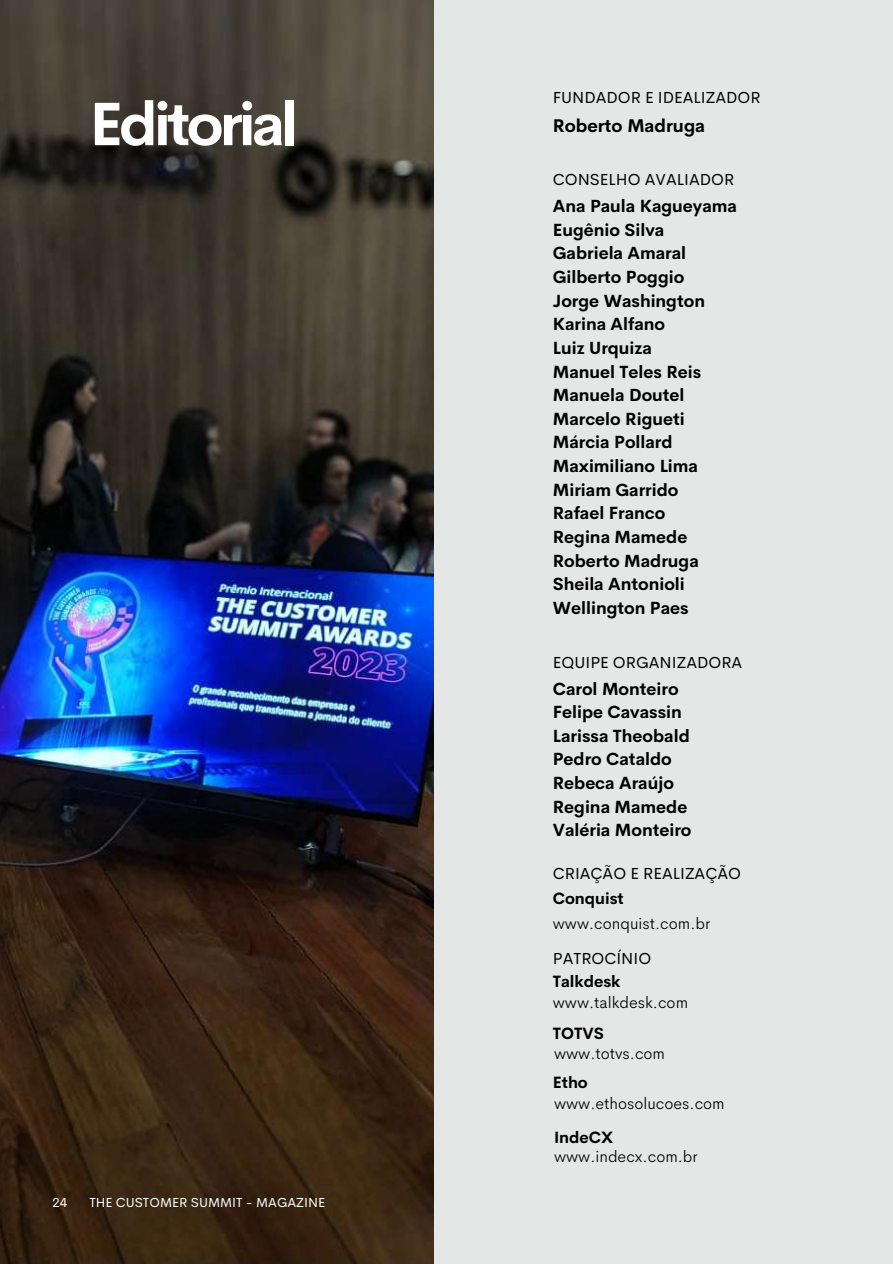
<style>
.page{position:relative;width:893px;height:1264px;background:#fff}
.page>*{position:absolute;margin:0;border:0;box-sizing:border-box;transform-origin:0 0}
.t1{font:700 60px "Cerebri Sans";letter-spacing:-.065em;color:#fff}
.t2{font:700 18px "Cerebri Sans";color:#000001}
.t3{font:700 17.25px/23.7px "Cerebri Sans";color:#000001}
.t4{font:300 16.05px "Cerebri Sans";color:#000001}
.t5{font:16.05px "Cerebri Sans";color:#000001}
.t6{font:700 16.05px "Cerebri Sans";color:#000001}
.t7{font:13.2px "Cerebri Sans";color:#fff}
</style>
<div class="page">
<div style="left:0;top:0;width:892px;height:1263px;background:#e5e7e6"></div>
<img style="left:0;top:0;width:433px;height:1263px">
<h1 class="t1" style="left:89px;top:85px;width:210px">Editorial</h1>
<p class="t7" style="left:53px;top:1193px;width:16px">24</p>
<p class="t7" style="left:89px;top:1194px;width:237px">THE CUSTOMER SUMMIT - MAGAZINE</p>
<p class="t5" style="left:552px;top:87px;width:209px">FUNDADOR E IDEALIZADOR</p>
<p class="t2" style="left:552px;top:114px;width:154px">Roberto Madruga</p>
<p class="t5" style="left:552px;top:169px;width:183px">CONSELHO AVALIADOR</p>
<p class="t3" style="left:552px;top:194px;width:186px">Ana Paula Kagueyama<br>Eugênio Silva<br>Gabriela Amaral<br>Gilberto Poggio<br>Jorge Washington<br>Karina Alfano<br>Luiz Urquiza<br>Manuel Teles Reis<br>Manuela Doutel<br>Marcelo Rigueti<br>Márcia Pollard<br>Maximiliano Lima<br>Miriam Garrido<br>Rafael Franco<br>Regina Mamede<br>Roberto Madruga<br>Sheila Antonioli<br>Wellington Paes</p>
<p class="t5" style="left:552px;top:651px;width:191px">EQUIPE ORGANIZADORA</p>
<p class="t3" style="left:552px;top:676px;width:140px">Carol Monteiro<br>Felipe Cavassin<br>Larissa Theobald<br>Pedro Cataldo<br>Rebeca Araújo<br>Regina Mamede<br>Valéria Monteiro</p>
<p class="t5" style="left:552px;top:862px;width:190px">CRIAÇÃO E REALIZAÇÃO</p>
<p class="t6" style="left:552px;top:887px;width:72px">Conquist</p>
<p class="t4" style="left:552px;top:912px;width:159px">www.conquist.com.br</p>
<p class="t5" style="left:552px;top:947px;width:100px">PATROCÍNIO</p>
<p class="t6" style="left:552px;top:971px;width:69px">Talkdesk</p>
<p class="t4" style="left:552px;top:991px;width:137px">www.talkdesk.com</p>
<p class="t6" style="left:552px;top:1022px;width:53px">TOTVS</p>
<p class="t6" style="left:552px;top:1071px;width:36px">Etho</p>
<p class="t4" style="left:554px;top:1042px;width:112px">www.totvs.com</p>
<p class="t4" style="left:554px;top:1092px;width:172px">www.ethosolucoes.com</p>
<p class="t6" style="left:554px;top:1127px;width:61px">IndeCX</p>
<p class="t4" style="left:554px;top:1146px;width:145px">www.indecx.com.br</p>
</div>
